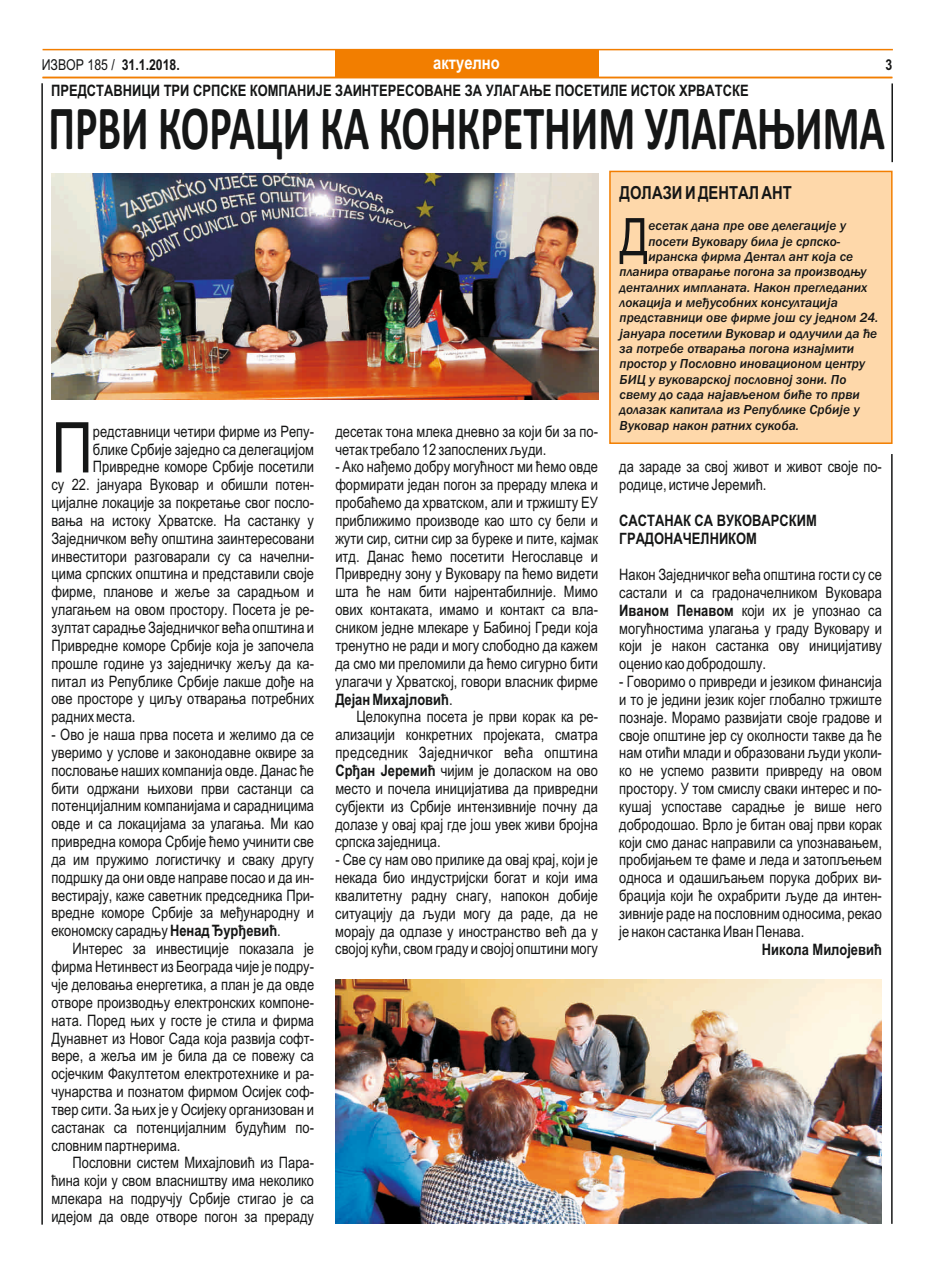
<style>
.page{position:relative;width:936px;height:1276px;background:#fff}
.page>*{position:absolute;margin:0;border:0;box-sizing:border-box;transform-origin:0 0}
.t1{font:70.05px "Arial Narrow";color:#151616}
.t2{font:700 63px "Calibri";color:#151616;scale:.67 1}
.t3{font:52.05px "Arial Narrow";color:#151616}
.t4{font:700 18px "Arial Narrow";color:#151616}
.t5{font:700 18px "Arial Narrow";color:#fff}
.t6{font:15.75px/17.9px "Arial Narrow";color:#151616;text-align:justify}
.t7{font:700 15.75px/18px "Arial Narrow";color:#151616}
.t8{font:700 15px "Arial Narrow";color:#151616}
.t9{font:italic 500 13.5px "Franklin Gothic";color:#151616}
.s1{font-weight:400}
.s2{font-weight:700}
</style>
<div class="page">
<hr style="left:43px;top:49px;width:849px;height:1px;background:#f27e00">
<hr style="left:43px;top:77px;width:849px;height:1px;background:#f27e00">
<hr style="left:41px;top:83px;width:2px;height:1141px;background:#151616">
<hr style="left:891px;top:454px;width:1px;height:769px;background:#151616">
<img style="left:51px;top:173px;width:548px;height:227px">
<img style="left:335px;top:979px;width:546px;height:244px">
<div style="left:609px;top:170px;width:284px;height:274px;background:#fed8aa"></div>
<hr style="left:891px;top:83px;width:1px;height:79px;background:#151616">
<div style="left:335px;top:50px;width:263px;height:28px;background:#f27e00"></div>
<p class="t8" style="left:42px;top:59px;width:140px"><span class="s1">ИЗВОР 185 /</span> 31.1.2018.</p>
<p class="t8" style="left:885px;top:59px;width:8px">3</p>
<p class="t5" style="left:433px;top:56px;width:68px">актуелно</p>
<p class="t7" style="left:51px;top:82px;width:699px">ПРЕДСТАВНИЦИ ТРИ СРПСКЕ КОМПАНИЈЕ ЗАИНТЕРЕСОВАНЕ ЗА УЛАГАЊЕ ПОСЕТИЛЕ ИСТОК ХРВАТСКЕ</p>
<h2 class="t2" style="left:49px;top:102px;width:1249px">ПРВИ КОРАЦИ КА КОНКРЕТНИМ УЛАГАЊИМА</h2>
<p class="t4" style="left:619px;top:186px;width:174px">ДОЛАЗИ И ДЕНТАЛ АНТ</p>
<p class="t9" style="left:648px;top:221px;width:199px">есeтак дана пре ове делегације у</p>
<h3 class="t3" style="left:619px;top:217px;width:30px">Д</h3>
<p class="t9" style="left:648px;top:236px;width:193px">посети Вуковару била је српско-</p>
<p class="t9" style="left:648px;top:252px;width:206px">иранска фирма Дентал ант која се</p>
<p class="t9" style="left:619px;top:267px;width:248px">планира отварање погона за производњу</p>
<p class="t9" style="left:619px;top:282px;width:249px">денталних импланата. Након прегледаних</p>
<p class="t9" style="left:619px;top:297px;width:220px">локација и међусобних консултација</p>
<p class="t9" style="left:619px;top:313px;width:260px">представници ове фирме још су једном 24.</p>
<p class="t9" style="left:619px;top:328px;width:259px">јануара посетили Вуковар и одлучили да ће</p>
<p class="t9" style="left:619px;top:343px;width:236px">за потребе отварања погона изнајмити</p>
<p class="t9" style="left:619px;top:359px;width:247px">простор у Пословно иновационом центру</p>
<p class="t9" style="left:619px;top:374px;width:228px">БИЦ у вуковарској пословној зони. По</p>
<p class="t9" style="left:619px;top:389px;width:242px">свему до сада најављеном биће то први</p>
<p class="t9" style="left:619px;top:405px;width:242px">долазак капитала из Републике Србије у</p>
<p class="t9" style="left:619px;top:420px;width:181px">Вуковар након ратних сукоба.</p>
<h1 class="t1" style="left:51px;top:421px;width:43px">П</h1>
<p class="t6" style="left:335px;top:424px;width:264px">десетак тона млека дневно за који би за по&shy;четак требало 12 запослених људи.</p>
<p class="t6" style="left:335px;top:459px;width:264px">- Ако нађемо добру могућност ми ћемо овде формирати један погон за прераду млека и пробаћемо да хрватском, али и тржишту ЕУ приближимо производе као што су бели и жути сир, ситни сир за буреке и пите, кајмак итд. Данас ћемо посетити Негославце и Привредну зону у Вуковару па ћемо видети шта ће нам бити најрентабилније. Мимо ових контаката, имамо и контакт са вла&shy;сником једне млекаре у Бабиној Греди која тренутно не ради и могу слободно да кажем да смо ми преломили да ћемо сигурно бити улагачи у Хрватској, говори власник фирме <span class="s2">Дејан Михајловић</span>.</p>
<p class="t6" style="left:335px;top:709px;width:264px;text-indent:21px">Целокупна посета је први корак ка ре&shy;ализацији конкретних пројеката, сматра председник Заједничког већа општина <span class="s2">Срђан Јеремић</span> чијим је доласком на ово место и почела иницијатива да привредни субјекти из Србије интензивније почну да долазе у овај крај где још увек живи бројна српска заједница.</p>
<p class="t6" style="left:335px;top:852px;width:264px">- Све су нам ово прилике да овај крај, који је некада био индустријски богат и који има квалитетну радну снагу, напокон добије ситуацију да људи могу да раде, да не морају да одлазе у иностранство већ да у својој кући, свом граду и својој општини могу</p>
<p class="t6" style="left:93px;top:424px;width:223px">редставници четири фирме из Репу-</p>
<p class="t6" style="left:93px;top:441px;width:223px">блике Србије заједно са делегацијом</p>
<p class="t6" style="left:93px;top:459px;width:223px">Привредне коморе Србије посетили</p>
<p class="t6" style="left:51px;top:477px;width:264px">су 22. јануара Вуковар и обишли потен-</p>
<p class="t6" style="left:51px;top:495px;width:264px">цијалне локације за покретање свог посло-</p>
<p class="t6" style="left:51px;top:513px;width:264px">вања на истоку Хрватске. На састанку у</p>
<p class="t6" style="left:51px;top:531px;width:264px">Заједничком већу општина заинтересовани</p>
<p class="t6" style="left:51px;top:548px;width:264px">инвеститори разговарали су са начелни-</p>
<p class="t6" style="left:51px;top:566px;width:264px">цима српских општина и представили своје</p>
<p class="t6" style="left:51px;top:584px;width:264px">фирме, планове и жеље за сарадњом и</p>
<p class="t6" style="left:51px;top:602px;width:264px">улагањем на овом простору. Посета је ре-</p>
<p class="t6" style="left:51px;top:620px;width:264px">зултат сарадње Заједничког већа општина и</p>
<p class="t6" style="left:51px;top:638px;width:264px">Привредне коморе Србије која је започела</p>
<p class="t6" style="left:51px;top:655px;width:264px">прошле године уз заједничку жељу да ка-</p>
<p class="t6" style="left:51px;top:673px;width:264px">питал из Републике Србије лакше дође на</p>
<p class="t6" style="left:51px;top:691px;width:264px">ове просторе у циљу отварања потребних</p>
<p class="t6" style="left:51px;top:709px;width:86px">радних места.</p>
<p class="t6" style="left:51px;top:727px;width:264px">- Ово је наша прва посета и желимо да се уверимо у услове и законодавне оквире за пословање наших компанија овде. Данас ће бити одржани њихови први састанци са потенцијалним компанијама и сарадницима овде и са локацијама за улагања. Ми као привредна комора Србије ћемо учинити све да им пружимо логистичку и сваку другу подршку да они овде направе посао и да ин&shy;вестирају, каже саветник председника При&shy;вредне коморе Србије за међународну и економску сарадњу <span class="s2">Ненад Ђурђевић</span>.</p>
<p class="t6" style="left:51px;top:941px;width:264px;text-indent:21px">Интерес за инвестиције показала је фирма Нетинвест из Београда чије је подру&shy;чје деловања енергетика, а план је да овде отворе производњу електронских компоне&shy;ната. Поред њих у госте је стила и фирма Дунавнет из Новог Сада која развија софт&shy;вере, а жеља им је била да се повежу са осјечким Факултетом електротехнике и ра&shy;чунарства и познатом фирмом Осијек соф&shy;твер сити. За њих је у Осијеку организован и састанак са потенцијалним будућим по&shy;словним партнерима.</p>
<p class="t6" style="left:51px;top:1155px;width:264px;text-indent:21px">Пословни систем Михајловић из Пара&shy;ћина који у свом власништву има неколико млекара на подручју Србије стигао је са идејом да овде отворе погон за прераду</p>
<p class="t6" style="left:619px;top:459px;width:264px">да зараде за свој живот и живот своје по&shy;родице, истиче Јеремић.</p>
<p class="t7" style="left:619px;top:513px;width:199px">САСТАНАК СА ВУКОВАРСКИМ<br>ГРАДОНАЧЕЛНИКОМ</p>
<p class="t6" style="left:619px;top:567px;width:264px">Након Заједничког већа општина гости су се састали и са градоначелником Вуковара <span class="s2">Иваном Пенавом</span> који их је упознао са могућностима улагања у граду Вуковару и који је након састанка ову иницијативу оценио као добродошлу.</p>
<p class="t6" style="left:619px;top:674px;width:264px">- Говоримо о привреди и језиком финансија и то је једини језик којег глобално тржиште познаје. Морамо развијати своје градове и своје општине јер су околности такве да ће нам отићи млади и образовани људи уколи&shy;ко не успемо развити привреду на овом простору. У том смислу сваки интерес и по&shy;кушај успоставе сарадње је више него добродошао. Врло је битан овај први корак који смо данас направили са упознавањем, пробијањем те фаме и леда и затопљењем односа и одашиљањем порука добрих ви&shy;брација који ће охрабрити људе да интен&shy;зивније раде на пословним односима, рекао је након састанка Иван Пенава.</p>
<p class="t7" style="left:761px;top:941px;width:121px">Никола Милојевић</p>
</div>
